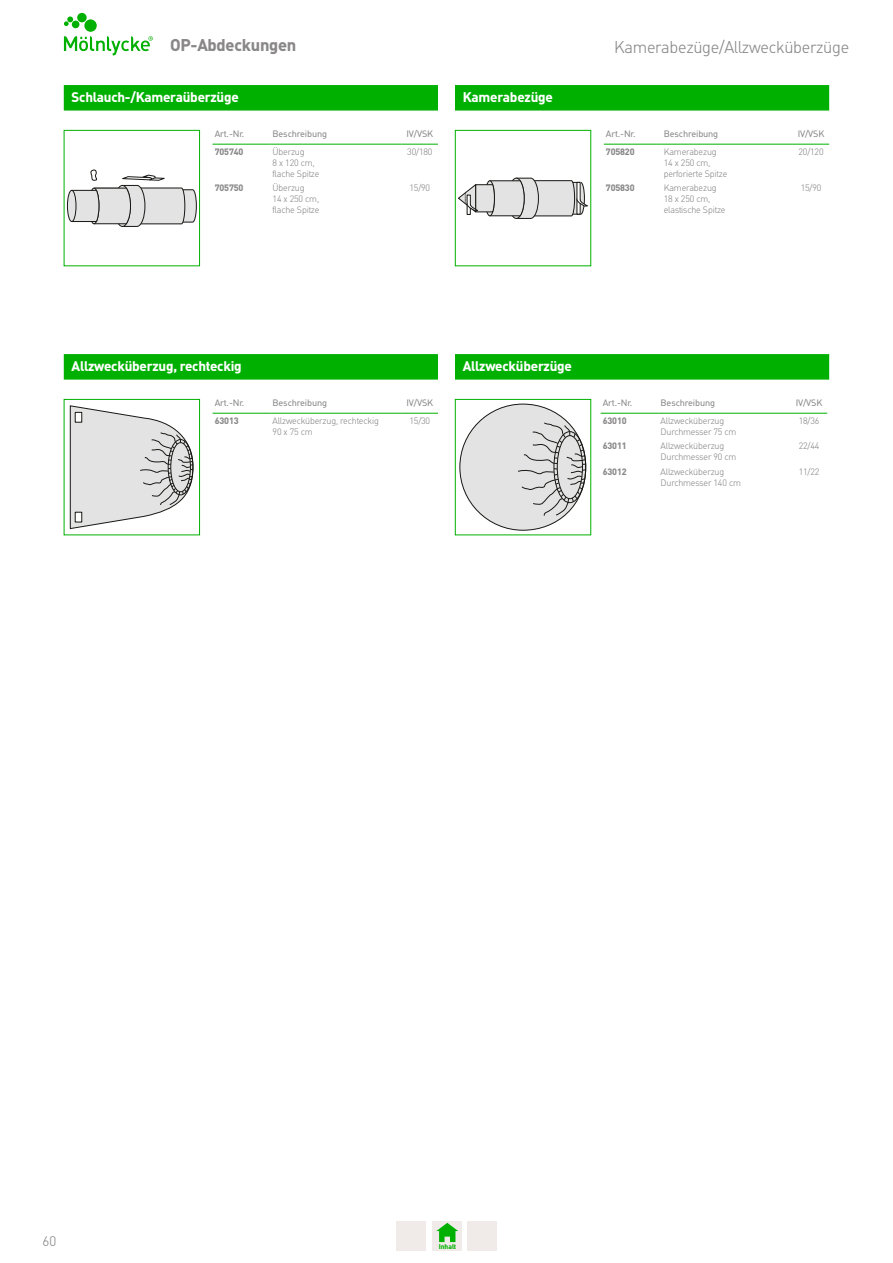
<style>
.page{position:relative;width:893px;height:1263px;background:#fff}
.page>*{position:absolute;margin:0;border:0;box-sizing:border-box;transform-origin:0 0}
.t1{font:300 16.5px "Molnlycke Din";letter-spacing:-.015em;color:#898787}
.t2{font:700 16.5px "Molnlycke Din";letter-spacing:-.015em;color:#898787}
.t3{font:700 13.5px "Molnlycke Din";letter-spacing:-.015em;color:#fff}
.t4{font:300 13.5px "Molnlycke Din";color:#898787}
.t5{font:300 9px/11.2px "Molnlycke Din";letter-spacing:-.015em;color:#898787}
.t6{font:9px "Molnlycke Din";letter-spacing:-.015em;color:#898787}
.t7{font:700 9px "Molnlycke Din";letter-spacing:-.015em;color:#898787}
.t8{font:700 6.75px "Molnlycke Din";color:#00b000}
</style>
<div class="page">
<svg style="left:64px;top:13px;width:89px;height:42px"></svg>
<div style="left:396px;top:1221px;width:30px;height:29px;background:#f0ebe8"></div>
<div style="left:432px;top:1221px;width:30px;height:29px;background:#f0ebe8"></div>
<div style="left:467px;top:1221px;width:30px;height:29px;background:#f0ebe8"></div>
<svg style="left:436px;top:1223px;width:22px;height:19px"></svg>
<div style="left:67px;top:190px;width:9px;height:31px;background:#e3e3e3;border-radius:50%"></div>
<div style="left:67px;top:190px;width:9px;height:32px;border:1px solid #171714;border-radius:50%"></div>
<svg style="left:72px;top:169px;width:125px;height:58px"></svg>
<div style="left:64px;top:130px;width:136px;height:136px;border:1px solid #00b000"></div>
<div style="left:64px;top:85px;width:374px;height:26px;background:#00b000;border:2px solid #00b000"></div>
<svg style="left:458px;top:178px;width:130px;height:41px"></svg>
<div style="left:455px;top:130px;width:136px;height:136px;border:1px solid #00b000"></div>
<div style="left:455px;top:85px;width:374px;height:26px;background:#00b000;border:2px solid #00b000"></div>
<hr style="left:604px;top:144px;width:58px;height:1px;background:#00b000">
<hr style="left:662px;top:144px;width:131px;height:1px;background:#00b000">
<hr style="left:793px;top:144px;width:36px;height:1px;background:#00b000">
<hr style="left:213px;top:144px;width:57px;height:1px;background:#00b000">
<hr style="left:270px;top:144px;width:132px;height:1px;background:#00b000">
<hr style="left:402px;top:144px;width:36px;height:1px;background:#00b000">
<div style="left:460px;top:404px;width:126px;height:126px;background:#e3e3e3;border-radius:50%"></div>
<svg style="left:518px;top:422px;width:68px;height:94px"></svg>
<div style="left:455px;top:399px;width:136px;height:136px;border:1px solid #00b000"></div>
<div style="left:455px;top:354px;width:374px;height:26px;background:#00b000;border:2px solid #00b000"></div>
<hr style="left:601px;top:413px;width:57px;height:1px;background:#00b000">
<hr style="left:658px;top:413px;width:133px;height:1px;background:#00b000">
<hr style="left:791px;top:413px;width:36px;height:1px;background:#00b000">
<svg style="left:70px;top:405px;width:123px;height:124px"></svg>
<div style="left:75px;top:412px;width:7px;height:10px;background:#fff"></div>
<div style="left:75px;top:412px;width:7px;height:10px;border:1px solid #171714"></div>
<div style="left:75px;top:512px;width:7px;height:10px;background:#fff"></div>
<div style="left:64px;top:399px;width:136px;height:136px;border:1px solid #00b000"></div>
<div style="left:64px;top:354px;width:374px;height:26px;background:#00b000;border:2px solid #00b000"></div>
<hr style="left:213px;top:413px;width:57px;height:1px;background:#00b000">
<hr style="left:270px;top:413px;width:132px;height:1px;background:#00b000">
<hr style="left:402px;top:413px;width:36px;height:1px;background:#00b000">
<h1 class="t2" style="left:170px;top:35px;width:128px">OP-Abdeckungen</h1>
<h2 class="t3" style="left:72px;top:89px;width:169px">Schlauch-/Kameraüberzüge</h2>
<h2 class="t3" style="left:463px;top:89px;width:92px">Kamerabezüge</h2>
<p class="t6" style="left:215px;top:128px;width:31px">Art.-Nr.</p>
<p class="t6" style="left:273px;top:128px;width:56px">Beschreibung</p>
<p class="t6" style="left:406px;top:128px;width:28px">IV/VSK</p>
<p class="t7" style="left:215px;top:146px;width:30px">705740</p>
<p class="t5" style="left:273px;top:146px;width:48px">Überzug<br>8 x 120 cm, flache Spitze</p>
<p class="t5" style="left:407px;top:146px;width:27px">30/180</p>
<p class="t7" style="left:215px;top:182px;width:30px">705750</p>
<p class="t5" style="left:273px;top:182px;width:48px">Überzug<br>14 x 250 cm, flache Spitze</p>
<p class="t5" style="left:409px;top:182px;width:22px">15/90</p>
<h1 class="t1" style="left:614px;top:37px;width:237px">Kamerabezüge/Allzwecküberzüge</h1>
<p class="t6" style="left:606px;top:128px;width:31px">Art.-Nr.</p>
<p class="t6" style="left:664px;top:128px;width:56px">Beschreibung</p>
<p class="t6" style="left:798px;top:128px;width:28px">IV/VSK</p>
<p class="t7" style="left:606px;top:146px;width:30px">705820</p>
<p class="t5" style="left:664px;top:146px;width:65px">Kamerabezug<br>14 x 250 cm, perforierte Spitze</p>
<p class="t5" style="left:798px;top:146px;width:27px">20/120</p>
<p class="t7" style="left:606px;top:182px;width:30px">705830</p>
<p class="t5" style="left:664px;top:182px;width:63px">Kamerabezug<br>18 x 250 cm, elastische Spitze</p>
<p class="t5" style="left:801px;top:182px;width:22px">15/90</p>
<h2 class="t3" style="left:72px;top:358px;width:172px">Allzwecküberzug, rechteckig</h2>
<p class="t6" style="left:215px;top:397px;width:31px">Art.-Nr.</p>
<p class="t6" style="left:273px;top:397px;width:56px">Beschreibung</p>
<p class="t6" style="left:406px;top:397px;width:28px">IV/VSK</p>
<p class="t7" style="left:215px;top:415px;width:25px">63013</p>
<p class="t5" style="left:273px;top:415px;width:108px">Allzwecküberzug, rechteckig<br>90 x 75 cm</p>
<p class="t5" style="left:409px;top:415px;width:22px">15/30</p>
<h2 class="t3" style="left:463px;top:358px;width:111px">Allzwecküberzüge</h2>
<p class="t6" style="left:603px;top:397px;width:31px">Art.-Nr.</p>
<p class="t6" style="left:661px;top:397px;width:56px">Beschreibung</p>
<p class="t6" style="left:796px;top:397px;width:28px">IV/VSK</p>
<p class="t7" style="left:603px;top:415px;width:25px">63010</p>
<p class="t5" style="left:661px;top:415px;width:77px">Allzwecküberzug<br>Durchmesser 75 cm</p>
<p class="t5" style="left:799px;top:415px;width:22px">18/36</p>
<p class="t7" style="left:603px;top:440px;width:25px">63011</p>
<p class="t5" style="left:661px;top:440px;width:77px">Allzwecküberzug<br>Durchmesser 90 cm</p>
<p class="t5" style="left:799px;top:440px;width:22px">22/44</p>
<p class="t7" style="left:603px;top:466px;width:25px">63012</p>
<p class="t5" style="left:661px;top:466px;width:82px">Allzwecküberzug<br>Durchmesser 140 cm</p>
<p class="t5" style="left:799px;top:466px;width:22px">11/22</p>
<h2 class="t4" style="left:43px;top:1233px;width:15px">60</h2>
<p class="t8" style="left:439px;top:1242px;width:19px">Inhalt</p>
</div>
